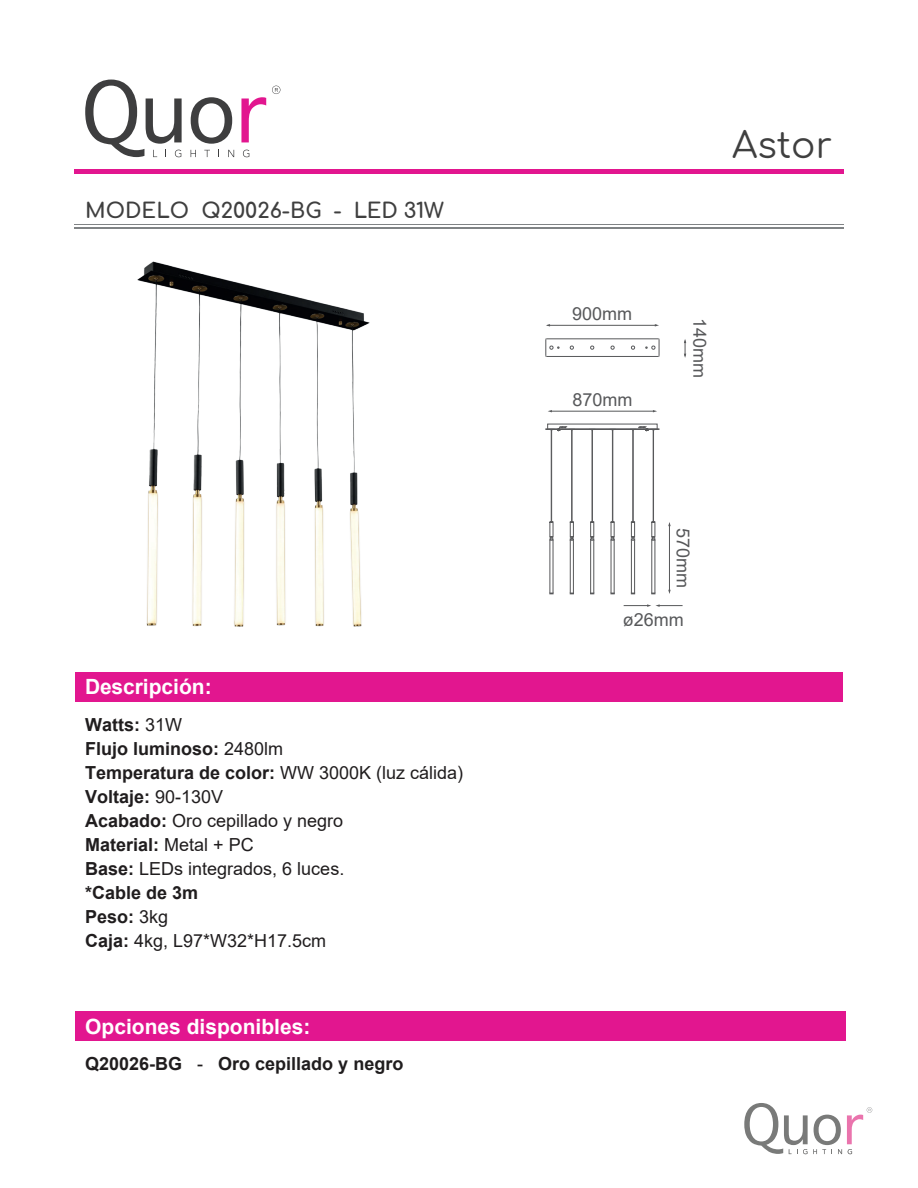
<style>
.page{position:relative;width:918px;height:1188px;background:#fff}
.page>*{position:absolute;margin:0;border:0;box-sizing:border-box;transform-origin:0 0}
.t1{font:36px "Comfortaa";color:#3f3f3f}
.t2{font:700 21px "Arial";color:#fff}
.t3{font:700 21px "Comfortaa";color:#3f3f3f}
.t4{font:18px/24px "Arial";color:#201d1e}
.t5{font:700 18px "Arial";color:#201d1e}
.t6{font:18px "Arial";color:#57585a}
.s1{font-weight:700}
.s2{font-weight:400}
</style>
<div class="page">
<hr style="left:74px;top:169px;width:770px;height:4px;background:#e2168f">
<hr style="left:74px;top:227px;width:770px;height:1px;background:#808385">
<hr style="left:74px;top:224px;width:770px;height:1px;background:#808385">
<div style="left:75px;top:672px;width:768px;height:29px;background:#e2168f"></div>
<svg style="left:241px;top:97px;width:25px;height:45px"></svg>
<svg style="left:191px;top:97px;width:41px;height:47px"></svg>
<svg style="left:85px;top:80px;width:97px;height:77px"></svg>
<svg style="left:191px;top:150px;width:5px;height:7px"></svg>
<svg style="left:204px;top:150px;width:6px;height:7px"></svg>
<svg style="left:228px;top:150px;width:6px;height:7px"></svg>
<svg style="left:243px;top:150px;width:6px;height:7px"></svg>
<svg style="left:272px;top:86px;width:8px;height:8px"></svg>
<div style="left:75px;top:1012px;width:771px;height:29px;background:#e2168f"></div>
<svg style="left:744px;top:1103px;width:128px;height:51px"></svg>
<svg style="left:624px;top:604px;width:59px;height:3px"></svg>
<hr style="left:669px;top:524px;width:1px;height:68px;background:#57585a">
<svg style="left:684px;top:339px;width:2px;height:19px"></svg>
<hr style="left:548px;top:325px;width:109px;height:1px;background:#57585a">
<hr style="left:551px;top:411px;width:102px;height:1px;background:#57585a">
<hr style="left:551px;top:431px;width:1px;height:91px;background:#57585a">
<hr style="left:633px;top:431px;width:1px;height:91px;background:#57585a">
<hr style="left:613px;top:431px;width:1px;height:91px;background:#57585a">
<hr style="left:612px;top:431px;width:1px;height:91px;background:#57585a">
<hr style="left:592px;top:431px;width:1px;height:91px;background:#57585a">
<hr style="left:572px;top:431px;width:1px;height:91px;background:#57585a">
<hr style="left:571px;top:431px;width:1px;height:91px;background:#57585a">
<div style="left:546px;top:429px;width:113px;height:1px;border:1px solid #57585a"></div>
<div style="left:547px;top:424px;width:111px;height:5px;border:1px solid #57585a"></div>
<svg style="left:545px;top:426px;width:31px;height:5px"></svg>
<hr style="left:653px;top:431px;width:1px;height:91px;background:#57585a">
<hr style="left:634px;top:540px;width:1px;height:53px;background:#57585a">
<hr style="left:631px;top:540px;width:1px;height:53px;background:#57585a">
<hr style="left:614px;top:540px;width:1px;height:53px;background:#57585a">
<hr style="left:611px;top:540px;width:1px;height:53px;background:#57585a">
<hr style="left:593px;top:540px;width:1px;height:53px;background:#57585a">
<hr style="left:590px;top:540px;width:1px;height:53px;background:#57585a">
<svg style="left:570px;top:521px;width:4px;height:73px"></svg>
<hr style="left:553px;top:540px;width:1px;height:53px;background:#57585a">
<hr style="left:550px;top:540px;width:1px;height:53px;background:#57585a">
<svg style="left:549px;top:521px;width:5px;height:20px"></svg>
<svg style="left:590px;top:521px;width:5px;height:20px"></svg>
<svg style="left:610px;top:521px;width:5px;height:20px"></svg>
<svg style="left:631px;top:521px;width:4px;height:20px"></svg>
<svg style="left:629px;top:426px;width:30px;height:5px"></svg>
<hr style="left:655px;top:540px;width:1px;height:53px;background:#57585a">
<hr style="left:651px;top:540px;width:1px;height:53px;background:#57585a">
<svg style="left:651px;top:521px;width:5px;height:20px"></svg>
<svg style="left:569px;top:345px;width:5px;height:5px"></svg>
<svg style="left:590px;top:345px;width:5px;height:5px"></svg>
<svg style="left:610px;top:345px;width:5px;height:5px"></svg>
<svg style="left:631px;top:345px;width:4px;height:5px"></svg>
<svg style="left:645px;top:338px;width:15px;height:19px"></svg>
<hr style="left:546px;top:338px;width:112px;height:1px;background:#57585a">
<svg style="left:545px;top:338px;width:15px;height:19px"></svg>
<hr style="left:546px;top:356px;width:112px;height:1px;background:#57585a">
<img style="left:138px;top:262px;width:232px;height:364px">
<p class="t3" style="left:85px;top:191px;width:360px">MODELO Q20026-BG - LED 31W</p>
<p class="t2" style="left:85px;top:672px;width:128px">Descripción:</p>
<p class="t4" style="left:85px;top:713px;width:380px"><span class="s1">Watts:</span> 31W<br><span class="s1">Flujo luminoso:</span> 2480lm<br><span class="s1">Temperatura de color:</span> WW 3000K (luz cálida)<br><span class="s1">Voltaje:</span> 90-130V<br><span class="s1">Acabado:</span> Oro cepillado y negro<br><span class="s1">Material:</span> Metal + PC<br><span class="s1">Base:</span> LEDs integrados, 6 luces.<br><span class="s1">*Cable de 3m<br>Peso:</span> 3kg<br><span class="s1">Caja:</span> 4kg, L97*W32*H17.5cm</p>
<p class="t2" style="left:85px;top:1012px;width:227px">Opciones disponibles:</p>
<p class="t5" style="left:85px;top:1051px;width:320px">Q20026-BG <span class="s2">-</span> Oro cepillado y negro</p>
<h1 class="t1" style="left:732px;top:113px;width:102px">Astor</h1>
<p class="t6" style="left:572px;top:301px;width:62px">900mm</p>
<p class="t6" style="left:572px;top:387px;width:62px">870mm</p>
<p class="t6" style="left:712px;top:318px;width:62px;rotate:90deg">140mm</p>
<p class="t6" style="left:696px;top:528px;width:62px;rotate:90deg">570mm</p>
<p class="t6" style="left:623px;top:608px;width:63px">ø26mm</p>
</div>
